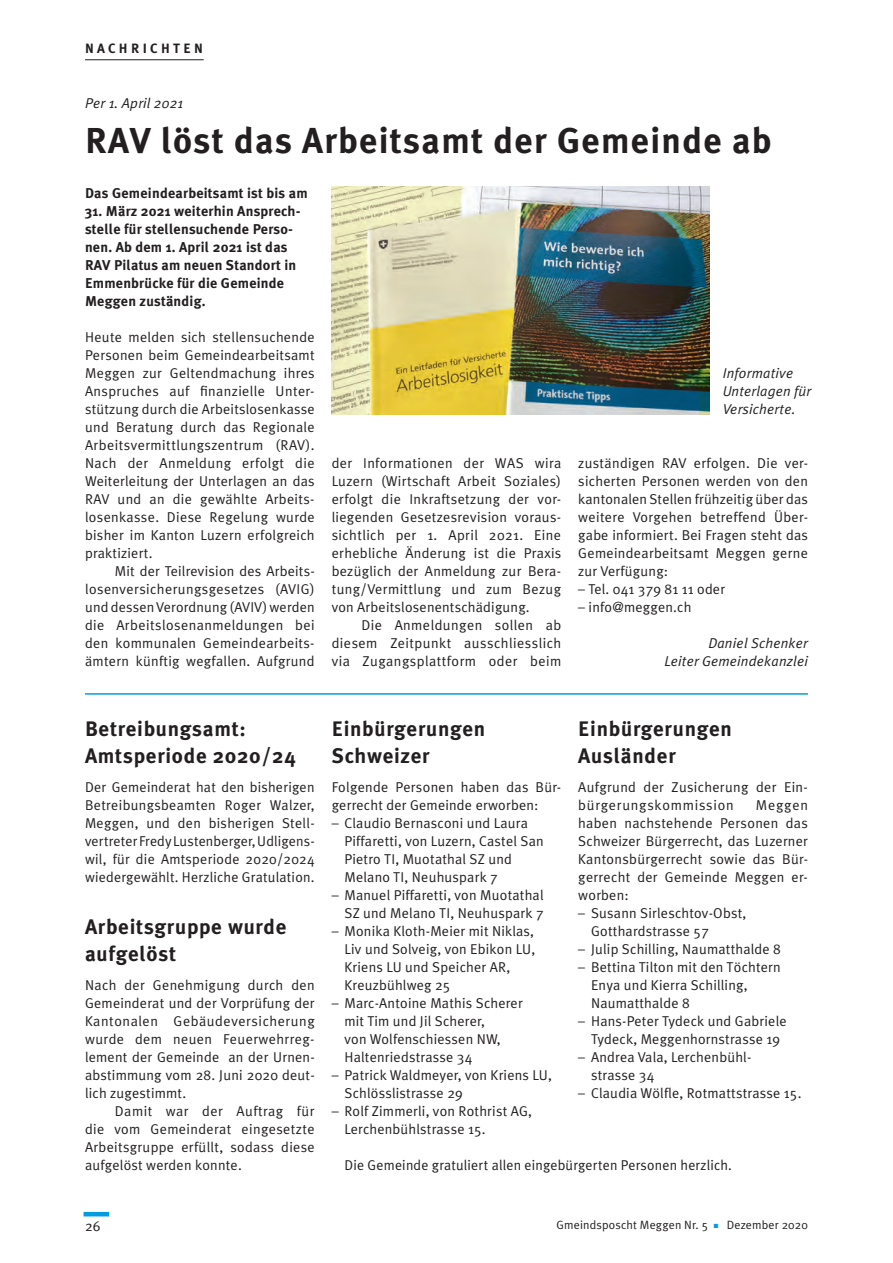
<style>
.page{position:relative;width:893px;height:1263px;background:#fff}
.page>*{position:absolute;margin:0;border:0;box-sizing:border-box;transform-origin:0 0}
.t1{font:700 36px "Meta Plus";letter-spacing:.035em;color:#231f20}
.t2{font:700 21px/27px "Meta Plus";letter-spacing:.035em;color:#231f20}
.t3{font:14.25px/18px "Meta Plus Normal";letter-spacing:.015em;color:#231f20}
.t4{font:700 14.25px/18px "Meta Plus";letter-spacing:.015em;color:#231f20}
.t5{font:italic 14.25px/18px "Meta Plus Normal";letter-spacing:.015em;color:#231f20;text-align:right}
.t6{font:700 13.5px "Meta Plus";letter-spacing:.25em;color:#231f20}
.t7{font:12px "Meta Plus Normal";letter-spacing:.015em;color:#231f20}
.s1{color:#009ee1}
</style>
<div class="page">
<hr style="left:84px;top:1212px;width:25px;height:4px;background:#009ee1">
<hr style="left:85px;top:59px;width:119px;height:1px;background:#231f20">
<img style="left:332px;top:187px;width:377px;height:227px">
<hr style="left:85px;top:693px;width:723px;height:2px;background:#009ee1">
<p class="t6" style="left:85px;top:41px;width:119px">NACHRICHTEN</p>
<p class="t5" style="left:85px;top:94px;width:100px">Per 1. April 2021</p>
<h1 class="t1" style="left:85px;top:120px;width:688px">RAV löst das Arbeitsamt der Gemeinde ab</h1>
<p class="t4" style="left:85px;top:184px;width:224px">Das Gemeindearbeitsamt ist bis am</p>
<p class="t4" style="left:85px;top:202px;width:217px">31. März 2021 weiterhin Ansprech&shy;stelle für stellensuchende Perso&shy;nen. Ab dem 1. April 2021 ist das<br>RAV Pilatus am neuen Standort in<br>Emmenbrücke für die Gemeinde<br>Meggen zuständig.</p>
<p class="t3" style="left:85px;top:328px;width:231px;text-align:justify">Heute melden sich stellensuchende Personen beim Gemeindearbeitsamt Meggen zur Geltendmachung ihres Anspruches auf finanzielle Unter&shy;stützung durch die Arbeitslosenkasse und Beratung durch das Regionale Arbeitsvermittlungszentrum (RAV).<br>Nach der Anmeldung erfolgt die Weiterleitung der Unterlagen an das RAV und an die gewählte Arbeits&shy;losenkasse. Diese Regelung wurde bisher im Kanton Luzern erfolgreich praktiziert.</p>
<p class="t3" style="left:85px;top:562px;width:231px;text-align:justify;text-indent:30px">Mit der Teilrevision des Arbeits&shy;losenversicherungsgesetzes (AVIG) und dessen Verordnung (AVIV) werden die Arbeitslosenanmeldungen bei den kommunalen Gemeindearbeits&shy;ämtern künftig wegfallen. Aufgrund</p>
<p class="t5" style="left:723px;top:364px;width:90px;text-align:left">Informative<br>Unterlagen für<br>Versicherte.</p>
<p class="t3" style="left:578px;top:454px;width:231px;text-align:justify">zuständigen RAV erfolgen. Die ver&shy;sicherten Personen werden von den kantonalen Stellen frühzeitig über das weitere Vorgehen betreffend Über&shy;gabe informiert. Bei Fragen steht das Gemeindearbeitsamt Meggen gerne zur Verfügung:</p>
<p class="t3" style="left:578px;top:580px;width:148px">– Tel. 041 379 81 11 oder</p>
<p class="t3" style="left:578px;top:598px;width:115px">– info@meggen.ch</p>
<p class="t5" style="left:664px;top:634px;width:145px">Daniel Schenker<br>Leiter Gemeindekanzlei</p>
<p class="t3" style="left:332px;top:454px;width:231px;text-align:justify">der Informationen der WAS wira Luzern (Wirtschaft Arbeit Soziales) erfolgt die Inkraftsetzung der vor&shy;liegenden Gesetzesrevision voraus&shy;sichtlich per 1. April 2021. Eine erhebliche Änderung ist die Praxis bezüglich der Anmeldung zur Bera&shy;tung/Vermittlung und zum Bezug von Arbeitslosenentschädigung.</p>
<p class="t3" style="left:332px;top:616px;width:231px;text-align:justify;text-indent:30px">Die Anmeldungen sollen ab diesem Zeitpunkt ausschliesslich via Zugangsplattform oder beim</p>
<h2 class="t2" style="left:85px;top:715px;width:212px">Betreibungsamt:<br>Amtsperiode 2020/24</h2>
<p class="t3" style="left:85px;top:778px;width:231px;text-align:justify">Der Gemeinderat hat den bisherigen Betreibungsbeamten Roger Walzer, Meggen, und den bisherigen Stell&shy;vertreter Fredy Lustenberger, Udligens&shy;wil, für die Amtsperiode 2020/2024 wiedergewählt. Herzliche Gratulation.</p>
<h2 class="t2" style="left:85px;top:913px;width:203px">Arbeitsgruppe wurde aufgelöst</h2>
<p class="t3" style="left:85px;top:976px;width:231px;text-align:justify">Nach der Genehmigung durch den Gemeinderat und der Vorprüfung der Kantonalen Gebäudeversicherung wurde dem neuen Feuerwehrreg&shy;lement der Gemeinde an der Urnen&shy;abstimmung vom 28. Juni 2020 deut&shy;lich zugestimmt.</p>
<p class="t3" style="left:85px;top:1102px;width:231px;text-align:justify;text-indent:30px">Damit war der Auftrag für die vom Gemeinderat eingesetzte Arbeitsgruppe erfüllt, sodass diese aufgelöst werden konnte.</p>
<h2 class="t2" style="left:332px;top:715px;width:155px">Einbürgerungen<br>Schweizer</h2>
<p class="t3" style="left:332px;top:778px;width:231px">Folgende Personen haben das Bür&shy;gerrecht der Gemeinde erworben:</p>
<p class="t3" style="left:344px;top:814px;width:201px;text-indent:-13px">– Claudio Bernasconi und Laura<br>Piffaretti, von Luzern, Castel San<br>Pietro TI, Muotathal SZ und<br>Melano TI, Neuhuspark 7</p>
<p class="t3" style="left:332px;top:886px;width:213px;text-align:right">– Manuel Piffaretti, von Muotathal<br>SZ und Melano TI, Neuhuspark 7</p>
<p class="t3" style="left:344px;top:922px;width:192px;text-indent:-13px">– Monika Kloth-Meier mit Niklas,<br>Liv und Solveig, von Ebikon LU,<br>Kriens LU und Speicher AR,<br>Kreuzbühlweg 25</p>
<p class="t3" style="left:344px;top:994px;width:180px;text-indent:-13px">– Marc-Antoine Mathis Scherer mit Tim und Jil Scherer,<br>von Wolfenschiessen NW,<br>Haltenriedstrasse 34</p>
<p class="t3" style="left:344px;top:1066px;width:209px;text-indent:-13px">– Patrick Waldmeyer, von Kriens LU,<br>Schlösslistrasse 29</p>
<p class="t3" style="left:344px;top:1102px;width:189px;text-indent:-13px">– Rolf Zimmerli, von Rothrist AG,<br>Lerchenbühlstrasse 15.</p>
<p class="t3" style="left:344px;top:1156px;width:389px">Die Gemeinde gratuliert allen eingebürgerten Personen herzlich.</p>
<h2 class="t2" style="left:578px;top:715px;width:155px">Einbürgerungen<br>Ausländer</h2>
<p class="t3" style="left:578px;top:778px;width:231px">Aufgrund der Zusicherung der Ein&shy;bürgerungskommission</p>
<p class="t3" style="left:578px;top:796px;width:231px;text-align:justify;text-indent:178px">Meggen haben nachstehende Personen das Schweizer Bürgerrecht, das Luzerner Kantonsbürgerrecht sowie das Bür&shy;gerrecht der Gemeinde Meggen er&shy;worben:</p>
<p class="t3" style="left:591px;top:904px;width:157px;text-indent:-13px">– Susann Sirleschtov-Obst,<br>Gotthardstrasse 57</p>
<p class="t3" style="left:578px;top:940px;width:204px">– Julip Schilling, Naumatthalde 8</p>
<p class="t3" style="left:591px;top:958px;width:191px;text-indent:-13px">– Bettina Tilton mit den Töchtern<br>Enya und Kierra Schilling,<br>Naumatthalde 8</p>
<p class="t3" style="left:578px;top:1012px;width:210px;text-align:center">– Hans-Peter Tydeck und Gabriele<br>Tydeck, Meggenhornstrasse 19</p>
<p class="t3" style="left:591px;top:1048px;width:162px;text-indent:-13px">– Andrea Vala, Lerchenbühl&shy;strasse 34</p>
<p class="t3" style="left:578px;top:1084px;width:225px">– Claudia Wölfle, Rotmattstrasse 15.</p>
<p class="t3" style="left:85px;top:1217px;width:17px">26</p>
<p class="t7" style="left:556px;top:1218px;width:253px">Gmeindsposcht Meggen Nr. 5 <span class="s1">■</span> Dezember 2020</p>
</div>
